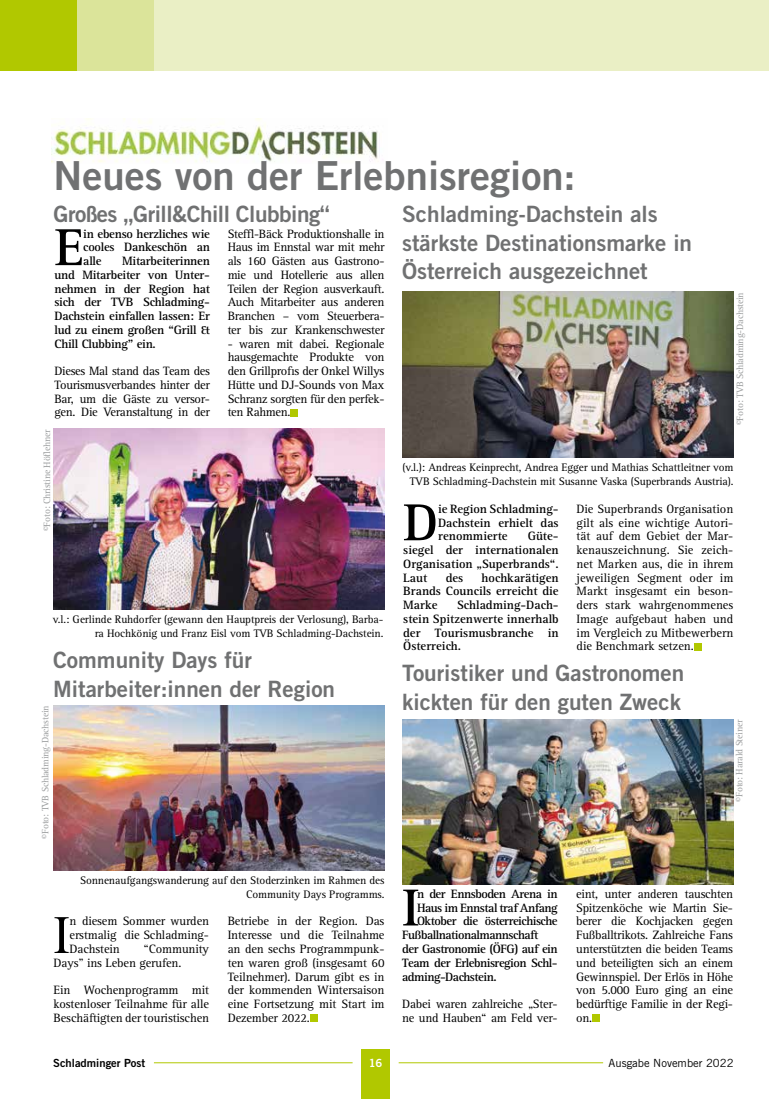
<style>
.page{position:relative;width:769px;height:1099px;background:#fff}
.page>*{position:absolute;margin:0;border:0;box-sizing:border-box;transform-origin:0 0}
.t1{font:700 53.75px "AT Rotis Serif";color:#000}
.t2{font:53.75px "AT Rotis Serif";color:#000}
.t3{font:40px "Trade Gothic Bold Two";color:#707172}
.t4{font:22.5px/28.8px "Trade Gothic Bold Two";color:#707172}
.t5{font:22.5px "Trade Gothic Bold Two";letter-spacing:-.02em;color:#707172}
.t6{font:12.5px/13.8px "Rotis Serif";letter-spacing:-.025em;color:#000;text-align:justify}
.t7{font:700 12.5px/13.8px "AT Rotis Serif";letter-spacing:-.02em;color:#000;text-align:justify}
.t8{font:12.5px/13.8px "AT Rotis Serif";letter-spacing:-.01em;color:#000;text-align:justify}
.t9{font:700 12.5px "AT Rotis Serif";letter-spacing:-.04em;color:#000}
.t10{font:11.25px/13.8px "AT Rotis Serif";letter-spacing:-.01em;color:#000;text-align:right}
.t11{font:11.25px "Trade Gothic";color:#000}
.t12{font:11.25px "Trade Gothic Bold Two";color:#000}
.t13{font:11.25px "Trade Gothic Bold Two";color:#fff}
.t14{font:9.62px "Rotis Serif";letter-spacing:-.02em;color:#9c9e9f}
</style>
<div class="page">
<div style="left:361px;top:1049px;width:29px;height:49px;background:#b1c800"></div>
<hr style="left:154px;top:1062px;width:199px;height:1px;background:#b1c800">
<hr style="left:399px;top:1062px;width:204px;height:1px;background:#b1c800">
<div style="left:0;top:0;width:77px;height:71px;background:#b1c800"></div>
<div style="left:77px;top:0;width:77px;height:71px;background:#dbe49a"></div>
<div style="left:154px;top:0;width:615px;height:71px;background:#eaefc5"></div>
<img style="left:52px;top:119px;width:326px;height:44px">
<div style="left:592px;top:1014px;width:7px;height:7px;background:#b1c800"></div>
<div style="left:290px;top:409px;width:8px;height:7px;background:#b1c800"></div>
<img style="left:53px;top:428px;width:331px;height:181px">
<div style="left:694px;top:642px;width:7px;height:8px;background:#b1c800"></div>
<img style="left:402px;top:291px;width:331px;height:167px">
<div style="left:310px;top:1014px;width:7px;height:7px;background:#b1c800"></div>
<img style="left:53px;top:705px;width:331px;height:165px">
<img style="left:402px;top:719px;width:331px;height:165px">
<h2 class="t3" style="left:54px;top:151px;width:524px">Neues von der Erlebnisregion:</h2>
<h3 class="t5" style="left:54px;top:200px;width:278px">Großes „Grill&amp;Chill Clubbing“</h3>
<h1 class="t1" style="left:54px;top:216px;width:31px">E</h1>
<p class="t7" style="left:83px;top:227px;width:128px">in ebenso herzliches wie cooles Dankeschön an alle</p>
<p class="t7" style="left:54px;top:254px;width:157px;text-indent:68px">Mitarbeiterinnen und Mitarbeiter von Unter&shy;nehmen in der Region hat sich der TVB Schladming-Dachstein einfallen lassen: Er lud zu einem großen “Grill &amp; Chill Clubbing” ein.</p>
<p class="t6" style="left:54px;top:364px;width:157px">Dieses Mal stand das Team des Tourismusverbandes hinter der Bar, um die Gäste zu versor&shy;gen. Die Veranstaltung in der</p>
<p class="t6" style="left:228px;top:227px;width:158px">Steffl-Bäck Produktionshalle in Haus im Ennstal war mit mehr als 160 Gästen aus Gastrono&shy;mie und Hotellerie aus allen Teilen der Region ausverkauft.<br>Auch Mitarbeiter aus anderen Branchen – vom Steuerbera&shy;ter bis zur Krankenschwester</p>
<p class="t6" style="left:228px;top:337px;width:158px">- waren mit dabei. Regionale hausgemachte Produkte von den Grillprofis der Onkel Willys Hütte und DJ-Sounds von Max Schranz sorgten für den perfek&shy;ten Rahmen.</p>
<h3 class="t4" style="left:402px;top:199px;width:291px">Schladming-Dachstein als stärkste Destinationsmarke in<br>Österreich ausgezeichnet</h3>
<p class="t14" style="left:734px;top:425px;width:134px;rotate:-90deg">©Foto: TVB Schladming-Dachstein</p>
<p class="t14" style="left:42px;top:531px;width:103px;rotate:-90deg">©Foto: Christine Höflehner</p>
<p class="t10" style="left:53px;top:612px;width:332px">v.l.: Gerlinde Ruhdorfer (gewann den Hauptpreis der Verlosung), Barba&shy;ra Hochkönig und Franz Eisl vom TVB Schladming-Dachstein.</p>
<h3 class="t4" style="left:53px;top:645px;width:283px">Community Days für<br>Mitarbeiter:innen der Region</h3>
<p class="t14" style="left:40px;top:838px;width:134px;rotate:-90deg">©Foto: TVB Schladming-Dachstein</p>
<p class="t10" style="left:80px;top:873px;width:306px">Sonnenaufgangswanderung auf den Stoderzinken im Rahmen des<br>Community Days Programms.</p>
<h1 class="t2" style="left:54px;top:904px;width:17px">I</h1>
<p class="t8" style="left:70px;top:914px;width:141px">n diesem Sommer wurden erstmalig die Schladming-Dachstein</p>
<p class="t8" style="left:54px;top:942px;width:157px;text-indent:90px">“Community<br>Days” ins Leben gerufen.</p>
<p class="t8" style="left:54px;top:983px;width:157px">Ein Wochenprogramm mit kostenloser Teilnahme für alle Beschäftigten der touristischen</p>
<p class="t8" style="left:228px;top:914px;width:158px">Betriebe in der Region. Das Interesse und die Teilnahme an den sechs Programmpunk&shy;ten waren groß (insgesamt 60<br>Teilnehmer). Darum gibt es in der kommenden Wintersaison eine Fortsetzung mit Start im Dezember 2022.</p>
<p class="t10" style="left:403px;top:461px;width:332px">(v.l.): Andreas Keinprecht, Andrea Egger und Mathias Schattleitner vom<br>TVB Schladming-Dachstein mit Susanne Vaska (Superbrands Austria).</p>
<h1 class="t1" style="left:403px;top:491px;width:36px">D</h1>
<p class="t7" style="left:438px;top:502px;width:122px">ie Region Schladming-Dachstein erhielt das renommierte</p>
<p class="t7" style="left:403px;top:529px;width:157px;text-indent:124px">Güte&shy;siegel der internationalen Organisation „Superbrands“.<br>Laut</p>
<p class="t7" style="left:403px;top:570px;width:157px;text-indent:78px">hochkarätigen Brands Councils erreicht die Marke</p>
<p class="t7" style="left:446px;top:570px;width:19px">des</p>
<p class="t7" style="left:403px;top:598px;width:157px;text-indent:54px">Schladming-Dach&shy;stein Spitzenwerte innerhalb der Tourismusbranche in Österreich.</p>
<p class="t6" style="left:577px;top:502px;width:158px">Die Superbrands Organisation gilt als eine wichtige Autori&shy;tät auf dem Gebiet der Mar&shy;kenauszeichnung. Sie zeich&shy;net Marken aus, die in ihrem jeweiligen Segment oder im Markt insgesamt ein beson&shy;ders stark wahrgenommenes Image aufgebaut haben und im Vergleich zu Mitbewerbern die Benchmark setzen.</p>
<h3 class="t4" style="left:402px;top:658px;width:284px">Touristiker und Gastronomen kickten für den guten Zweck</h3>
<p class="t14" style="left:734px;top:801px;width:84px;rotate:-90deg">©Foto: Harald Steiner</p>
<h1 class="t1" style="left:402px;top:876px;width:18px">I</h1>
<p class="t9" style="left:417px;top:886px;width:142px">n der Ennsboden Arena in</p>
<p class="t9" style="left:417px;top:900px;width:142px">Haus im Ennstal traf Anfang</p>
<p class="t9" style="left:417px;top:913px;width:142px">Oktober die österreichische</p>
<p class="t9" style="left:402px;top:927px;width:138px">Fußballnationalmannschaft</p>
<p class="t9" style="left:402px;top:941px;width:157px">der Gastronomie (ÖFG) auf ein</p>
<p class="t9" style="left:402px;top:955px;width:157px">Team der Erlebnisregion Schl-</p>
<p class="t9" style="left:402px;top:968px;width:96px">adming-Dachstein.</p>
<p class="t6" style="left:402px;top:997px;width:157px">Dabei waren zahlreiche „Ster&shy;ne und Hauben“ am Feld ver-</p>
<p class="t6" style="left:576px;top:887px;width:158px">eint, unter anderen tauschten Spitzenköche wie Martin Sie&shy;berer die Kochjacken gegen Fußballtrikots. Zahlreiche Fans unterstützten die beiden Teams und beteiligten sich an einem Gewinnspiel. Der Erlös in Höhe von 5.000 Euro ging an eine bedürftige Familie in der Regi&shy;on.</p>
<p class="t12" style="left:53px;top:1056px;width:94px">Schladminger Post</p>
<p class="t13" style="left:369px;top:1056px;width:15px">16</p>
<p class="t11" style="left:608px;top:1056px;width:126px">Ausgabe November 2022</p>
</div>
